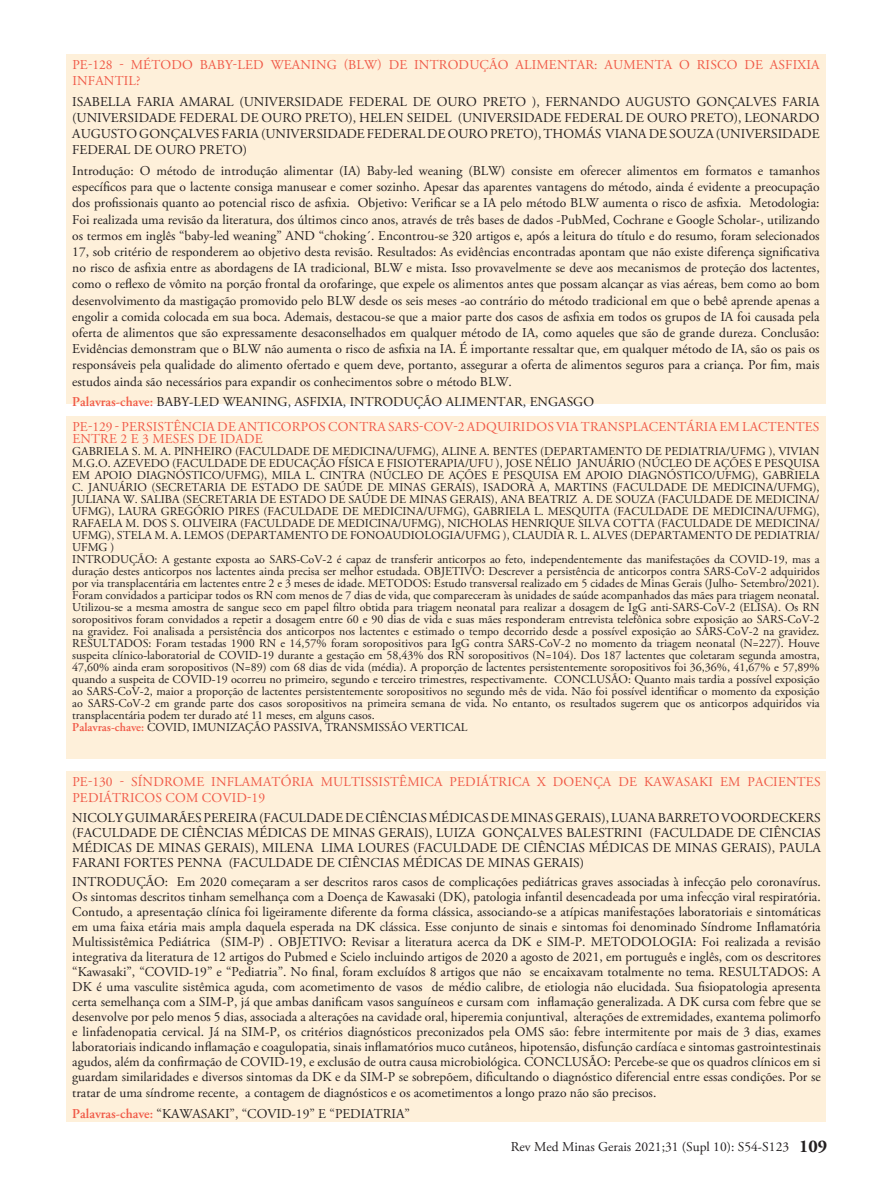
<style>
.page{position:relative;width:893px;height:1191px;background:#fff}
.page>*{position:absolute;margin:0;border:0;box-sizing:border-box;transform-origin:0 0}
.autores_e_texto{font:13.5px/16.2px "Adobe Garamond Pro";color:#231f20;text-align:justify}
.titulo_de_resumo{font:13.5px/16.2px "Adobe Garamond Pro";letter-spacing:.015em;color:#f05947}
.autores_e_texto-2{font:12px/12px "Adobe Garamond Pro";color:#231f20;text-align:justify}
.s1{font-weight:600;color:#f05947}
.s2{font-weight:700;font-size:18px}
</style>
<div class="page">
<div style="left:67px;top:771px;width:759px;height:350px;background:#fef0da"></div>
<div style="left:67px;top:417px;width:759px;height:342px;background:#fef0da"></div>
<div style="left:67px;top:54px;width:759px;height:350px;background:#fef0da"></div>
<p class="titulo_de_resumo" style="left:72px;top:57px;width:749px">PE-128 - MÉTODO BABY-LED WEANING (BLW) DE INTRODUÇÃO ALIMENTAR: AUMENTA O RISCO DE ASFIXIA<br>INFANTIL?</p>
<p class="autores_e_texto" style="left:72px;top:94px;width:749px">ISABELLA FARIA AMARAL (UNIVERSIDADE FEDERAL DE OURO PRETO ), FERNANDO AUGUSTO GONÇALVES FARIA (UNIVERSIDADE FEDERAL DE OURO PRETO), HELEN SEIDEL (UNIVERSIDADE FEDERAL DE OURO PRETO), LEONARDO AUGUSTO GONÇALVES FARIA (UNIVERSIDADE FEDERAL DE OURO PRETO), THOMÁS VIANA DE SOUZA (UNIVERSIDADE FEDERAL DE OURO PRETO)</p>
<p class="autores_e_texto" style="left:72px;top:163px;width:749px">Introdução: O método de introdução alimentar (IA) Baby-led weaning (BLW) consiste em oferecer alimentos em formatos e tamanhos específicos para que o lactente consiga manusear e comer sozinho. Apesar das aparentes vantagens do método, ainda é evidente a preocupação dos profissionais quanto ao potencial risco de asfixia. Objetivo: Verificar se a IA pelo método BLW aumenta o risco de asfixia. Metodologia:<br>Foi realizada uma revisão da literatura, dos últimos cinco anos, através de três bases de dados -PubMed, Cochrane e Google Scholar-, utilizando os termos em inglês “baby-led weaning” AND “choking´. Encontrou-se 320 artigos e, após a leitura do título e do resumo, foram selecionados 17, sob critério de responderem ao objetivo desta revisão. Resultados: As evidências encontradas apontam que não existe diferença significativa no risco de asfixia entre as abordagens de IA tradicional, BLW e mista. Isso provavelmente se deve aos mecanismos de proteção dos lactentes, como o reflexo de vômito na porção frontal da orofaringe, que expele os alimentos antes que possam alcançar as vias aéreas, bem como ao bom desenvolvimento da mastigação promovido pelo BLW desde os seis meses -ao contrário do método tradicional em que o bebê aprende apenas a engolir a comida colocada em sua boca. Ademais, destacou-se que a maior parte dos casos de asfixia em todos os grupos de IA foi causada pela oferta de alimentos que são expressamente desaconselhados em qualquer método de IA, como aqueles que são de grande dureza. Conclusão:<br>Evidências demonstram que o BLW não aumenta o risco de asfixia na IA. É importante ressaltar que, em qualquer método de IA, são os pais os responsáveis pela qualidade do alimento ofertado e quem deve, portanto, assegurar a oferta de alimentos seguros para a criança. Por fim, mais estudos ainda são necessários para expandir os conhecimentos sobre o método BLW.</p>
<p class="autores_e_texto" style="left:72px;top:394px;width:523px"><span class="s1">Palavras-chave:</span> BABY-LED WEANING, ASFIXIA, INTRODUÇÃO ALIMENTAR, ENGASGO</p>
<p class="titulo_de_resumo" style="left:72px;top:421px;width:749px;line-height:12px">PE-129 - PERSISTÊNCIA DE ANTICORPOS CONTRA SARS-COV-2 ADQUIRIDOS VIA TRANSPLACENTÁRIA EM LACTENTES<br>ENTRE 2 E 3 MESES DE IDADE</p>
<p class="autores_e_texto-2" style="left:72px;top:446px;width:749px">GABRIELA S. M. A. PINHEIRO (FACULDADE DE MEDICINA/UFMG), ALINE A. BENTES (DEPARTAMENTO DE PEDIATRIA/UFMG ), VIVIAN M.G.O. AZEVEDO (FACULDADE DE EDUCAÇÃO FÍSICA E FISIOTERAPIA/UFU ), JOSE NÉLIO JANUÁRIO (NÚCLEO DE AÇÕES E PESQUISA EM APOIO DIAGNÓSTICO/UFMG), MILA L. CINTRA (NÚCLEO DE AÇÕES E PESQUISA EM APOIO DIAGNÓSTICO/UFMG), GABRIELA C. JANUÁRIO (SECRETARIA DE ESTADO DE SAÚDE DE MINAS GERAIS), ISADORA A, MARTINS (FACULDADE DE MEDICINA/UFMG), JULIANA W. SALIBA (SECRETARIA DE ESTADO DE SAÚDE DE MINAS GERAIS), ANA BEATRIZ A. DE SOUZA (FACULDADE DE MEDICINA/ UFMG), LAURA GREGÓRIO PIRES (FACULDADE DE MEDICINA/UFMG), GABRIELA L. MESQUITA (FACULDADE DE MEDICINA/UFMG), RAFAELA M. DOS S. OLIVEIRA (FACULDADE DE MEDICINA/UFMG), NICHOLAS HENRIQUE SILVA COTTA (FACULDADE DE MEDICINA/ UFMG), STELA M. A. LEMOS (DEPARTAMENTO DE FONOAUDIOLOGIA/UFMG ), CLAUDIA R. L. ALVES (DEPARTAMENTO DE PEDIATRIA/ UFMG )</p>
<p class="autores_e_texto-2" style="left:72px;top:554px;width:749px">INTRODUÇÃO: A gestante exposta ao SARS-CoV-2 é capaz de transferir anticorpos ao feto, independentemente das manifestações da COVID-19, mas a duração destes anticorpos nos lactentes ainda precisa ser melhor estudada. OBJETIVO: Descrever a persistência de anticorpos contra SARS-CoV-2 adquiridos por via transplacentária em lactentes entre 2 e 3 meses de idade. METODOS: Estudo transversal realizado em 5 cidades de Minas Gerais (Julho- Setembro/2021).<br>Foram convidados a participar todos os RN com menos de 7 dias de vida, que compareceram às unidades de saúde acompanhados das mães para triagem neonatal.<br>Utilizou-se a mesma amostra de sangue seco em papel filtro obtida para triagem neonatal para realizar a dosagem de IgG anti-SARS-CoV-2 (ELISA). Os RN soropositivos foram convidados a repetir a dosagem entre 60 e 90 dias de vida e suas mães responderam entrevista telefônica sobre exposição ao SARS-CoV-2 na gravidez. Foi analisada a persistência dos anticorpos nos lactentes e estimado o tempo decorrido desde a possível exposição ao SARS-CoV-2 na gravidez.<br>RESULTADOS: Foram testadas 1900 RN e 14,57% foram soropositivos para IgG contra SARS-CoV-2 no momento da triagem neonatal (N=227). Houve suspeita clínico-laboratorial de COVID-19 durante a gestação em 58,43% dos RN soropositivos (N=104). Dos 187 lactentes que coletaram segunda amostra, 47,60% ainda eram soropositivos (N=89) com 68 dias de vida (média). A proporção de lactentes persistentemente soropositivos foi 36,36%, 41,67% e 57,89% quando a suspeita de COVID-19 ocorreu no primeiro, segundo e terceiro trimestres, respectivamente. CONCLUSÃO: Quanto mais tardia a possível exposição ao SARS-CoV-2, maior a proporção de lactentes persistentemente soropositivos no segundo mês de vida. Não foi possível identificar o momento da exposição ao SARS-CoV-2 em grande parte dos casos soropositivos na primeira semana de vida. No entanto, os resultados sugerem que os anticorpos adquiridos via transplacentária podem ter durado até 11 meses, em alguns casos.</p>
<p class="autores_e_texto-2" style="left:72px;top:722px;width:397px"><span class="s1">Palavras-chave:</span> COVID, IMUNIZAÇÃO PASSIVA, TRANSMISSÃO VERTICAL</p>
<p class="titulo_de_resumo" style="left:72px;top:774px;width:750px">PE-130 - SÍNDROME INFLAMATÓRIA MULTISSISTÊMICA PEDIÁTRICA X DOENÇA DE KAWASAKI EM PACIENTES<br>PEDIÁTRICOS COM COVID-19</p>
<p class="autores_e_texto" style="left:72px;top:810px;width:750px;line-height:15px">NICOLY GUIMARÃES PEREIRA (FACULDADE DE CIÊNCIAS MÉDICAS DE MINAS GERAIS), LUANA BARRETO VOORDECKERS (FACULDADE DE CIÊNCIAS MÉDICAS DE MINAS GERAIS), LUIZA GONÇALVES BALESTRINI (FACULDADE DE CIÊNCIAS MÉDICAS DE MINAS GERAIS), MILENA LIMA LOURES (FACULDADE DE CIÊNCIAS MÉDICAS DE MINAS GERAIS), PAULA FARANI FORTES PENNA (FACULDADE DE CIÊNCIAS MÉDICAS DE MINAS GERAIS)</p>
<p class="autores_e_texto" style="left:72px;top:874px;width:750px;line-height:15.1px">INTRODUÇÃO: Em 2020 começaram a ser descritos raros casos de complicações pediátricas graves associadas à infecção pelo coronavírus.<br>Os sintomas descritos tinham semelhança com a Doença de Kawasaki (DK), patologia infantil desencadeada por uma infecção viral respiratória.<br>Contudo, a apresentação clínica foi ligeiramente diferente da forma clássica, associando-se a atípicas manifestações laboratoriais e sintomáticas em uma faixa etária mais ampla daquela esperada na DK clássica. Esse conjunto de sinais e sintomas foi denominado Síndrome Inflamatória Multissistêmica Pediátrica (SIM-P) . OBJETIVO: Revisar a literatura acerca da DK e SIM-P. METODOLOGIA: Foi realizada a revisão integrativa da literatura de 12 artigos do Pubmed e Scielo incluindo artigos de 2020 a agosto de 2021, em português e inglês, com os descritores “Kawasaki”, “COVID-19” e “Pediatria”. No final, foram excluídos 8 artigos que não se encaixavam totalmente no tema. RESULTADOS: A DK é uma vasculite sistêmica aguda, com acometimento de vasos de médio calibre, de etiologia não elucidada. Sua fisiopatologia apresenta certa semelhança com a SIM-P, já que ambas danificam vasos sanguíneos e cursam com inflamação generalizada. A DK cursa com febre que se desenvolve por pelo menos 5 dias, associada a alterações na cavidade oral, hiperemia conjuntival, alterações de extremidades, exantema polimorfo e linfadenopatia cervical. Já na SIM-P, os critérios diagnósticos preconizados pela OMS são: febre intermitente por mais de 3 dias, exames laboratoriais indicando inflamação e coagulopatia, sinais inflamatórios muco cutâneos, hipotensão, disfunção cardíaca e sintomas gastrointestinais agudos, além da confirmação de COVID-19, e exclusão de outra causa microbiológica. CONCLUSÃO: Percebe-se que os quadros clínicos em si guardam similaridades e diversos sintomas da DK e da SIM-P se sobrepõem, dificultando o diagnóstico diferencial entre essas condições. Por se tratar de uma síndrome recente, a contagem de diagnósticos e os acometimentos a longo prazo não são precisos.</p>
<p class="autores_e_texto" style="left:72px;top:1105px;width:339px"><span class="s1">Palavras-chave:</span> “KAWASAKI”, “COVID-19” E “PEDIATRIA”</p>
<p class="autores_e_texto" style="left:511px;top:1138px;width:318px">Rev Med Minas Gerais 2021;31 (Supl 10): S54-S123 <span class="s2">109</span></p>
</div>
